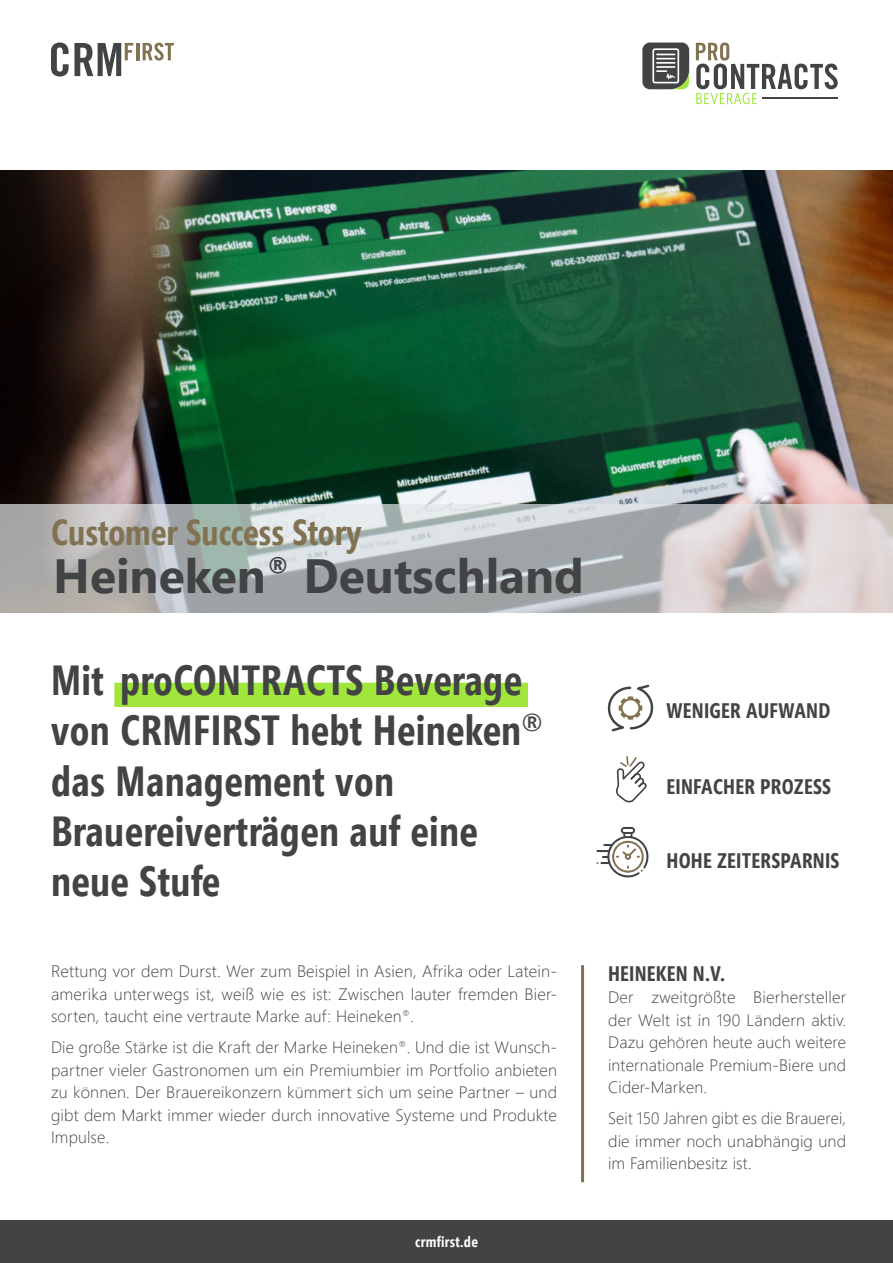
<style>
.page{position:relative;width:893px;height:1263px;background:#fff}
.page>*{position:absolute;margin:0;border:0;box-sizing:border-box;transform-origin:0 0}
.t1{font:700 48px "Segoe UI";color:#424344}
.t2{font:700 42px/50.4px "Segoe Condensed";letter-spacing:.01em;color:#424344}
.t3{font:700 36px "Segoe Condensed";color:#817252}
.t4{font:700 21px "Segoe Condensed";letter-spacing:.01em;color:#424344}
.t5{font:300 16.5px/22.5px "Segoe UI";letter-spacing:.01em;color:#424344;text-align:justify}
.t6{font:700 15px "Segoe Condensed";letter-spacing:.02em;color:#fff}
</style>
<div class="page">
<div style="left:0;top:1220px;width:893px;height:43px;background:#424344"></div>
<img style="left:0;top:170px;width:893px;height:334px">
<svg style="left:0;top:504px;width:893px;height:108px"></svg>
<svg style="left:51px;top:43px;width:82px;height:34px"></svg>
<hr style="left:136px;top:43px;width:3px;height:17px;background:#817252">
<svg style="left:143px;top:43px;width:31px;height:18px"></svg>
<svg style="left:642px;top:43px;width:47px;height:46px"></svg>
<svg style="left:696px;top:43px;width:142px;height:61px"></svg>
<hr style="left:762px;top:98px;width:76px;height:1px;background:#424344">
<div style="left:114px;top:683px;width:414px;height:24px;background:#a0e63c"></div>
<svg style="left:616px;top:756px;width:31px;height:47px"></svg>
<svg style="left:596px;top:827px;width:52px;height:50px"></svg>
<svg style="left:607px;top:684px;width:47px;height:48px"></svg>
<hr style="left:581px;top:965px;width:3px;height:217px;background:#817252">
<h3 class="t3" style="left:51px;top:510px;width:312px">Customer Success Story</h3>
<h1 class="t1" style="left:53px;top:531px;width:532px">Heineken<sup>®</sup> Deutschland</h1>
<h2 class="t2" style="left:51px;top:655px;width:493px">Mit proCONTRACTS Beverage von CRMFIRST hebt Heineken<sup>® </sup>das Management von<br>Brauereiverträgen auf eine neue Stufe</h2>
<p class="t5" style="left:51px;top:958px;width:507px">Rettung vor dem Durst. Wer zum Beispiel in Asien, Afrika oder Latein&shy;amerika unterwegs ist, weiß wie es ist: Zwischen lauter fremden Bier&shy;sorten, taucht eine vertraute Marke auf: Heineken<sup>®</sup>.</p>
<p class="t5" style="left:51px;top:1034px;width:508px">Die große Stärke ist die Kraft der Marke Heineken<sup>®</sup>. Und die ist Wunsch&shy;partner vieler Gastronomen um ein Premiumbier im Portfolio anbieten zu können. Der Brauereikonzern kümmert sich um seine Partner – und gibt dem Markt immer wieder durch innovative Systeme und Produkte Impulse.</p>
<p class="t6" style="left:415px;top:1232px;width:64px">crmfirst.de</p>
<p class="t4" style="left:667px;top:697px;width:165px">WENIGER AUFWAND</p>
<p class="t4" style="left:667px;top:773px;width:166px">EINFACHER PROZESS</p>
<p class="t4" style="left:667px;top:847px;width:175px">HOHE ZEITERSPARNIS</p>
<p class="t4" style="left:608px;top:960px;width:119px">HEINEKEN N.V.</p>
<p class="t5" style="left:608px;top:985px;width:240px">Der zweitgrößte Bierhersteller der Welt ist in 190 Ländern aktiv.<br>Dazu gehören heute auch weitere internationale Premium-Biere und Cider-Marken.</p>
<p class="t5" style="left:608px;top:1106px;width:240px">Seit 150 Jahren gibt es die Brauerei, die immer noch unabhängig und im Familienbesitz ist.</p>
</div>
